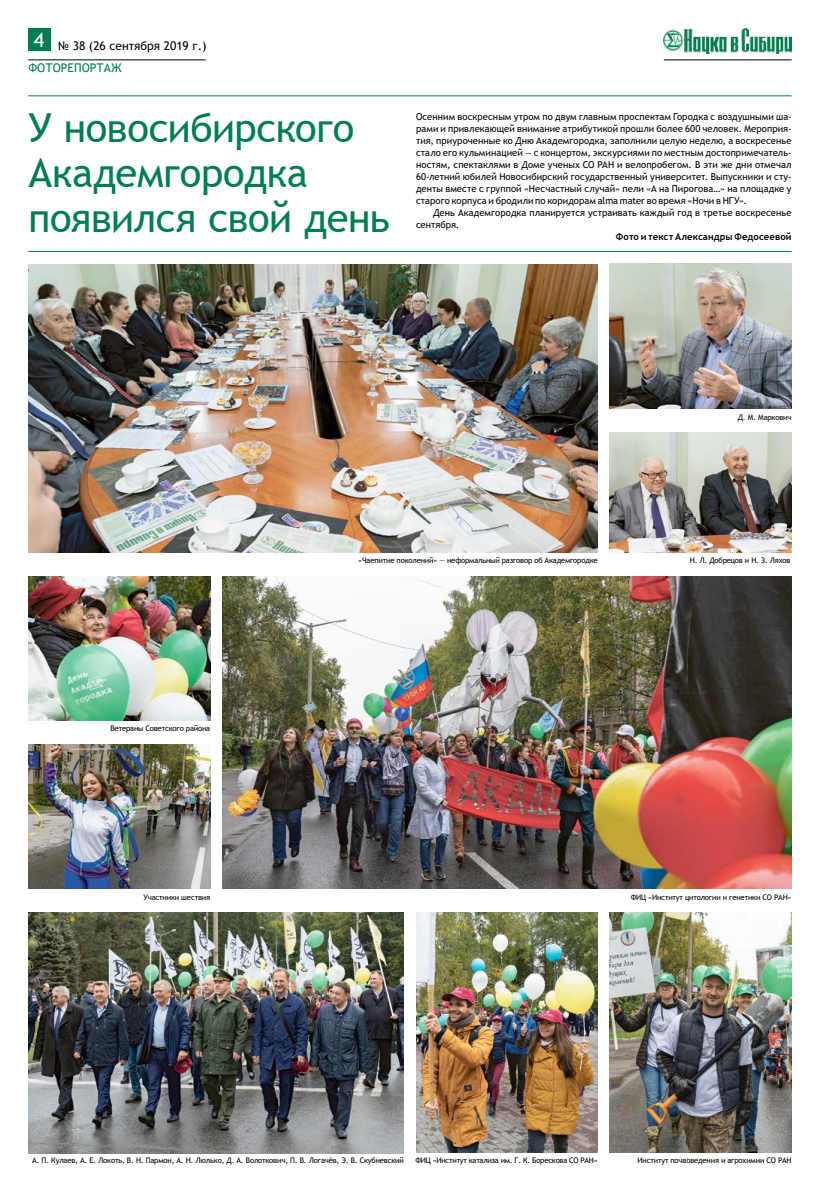
<style>
.page{position:relative;width:820px;height:1191px;background:#fff}
.page>*{position:absolute;margin:0;border:0;box-sizing:border-box;transform-origin:0 0}
.t1{font:40px/45px "Trebuchet MS";letter-spacing:-.01em;color:#007e51}
.t2{font:12px/21.7px "Trebuchet MS";color:#000}
.t3{font:9.5px/12px "Trebuchet MS";letter-spacing:.005em;color:#000;text-align:justify}
.t4{font:700 9.5px "Trebuchet MS";letter-spacing:.01em;color:#000}
.t5{font:7.7px "Trebuchet MS";letter-spacing:-.02em;color:#000}
.s1{color:#007e51}
</style>
<div class="page">
<div style="left:28px;top:28px;width:23px;height:23px;background:#007e51"></div>
<hr style="left:28px;top:60px;width:178px;height:1px;background:#000">
<img style="left:663px;top:28px;width:128px;height:25px">
<hr style="left:663px;top:60px;width:128px;height:1px;background:#000">
<img style="left:28px;top:912px;width:376px;height:241px">
<img style="left:609px;top:912px;width:182px;height:240px">
<img style="left:222px;top:576px;width:569px;height:312px">
<img style="left:416px;top:912px;width:181px;height:240px">
<hr style="left:28px;top:95px;width:763px;height:1px;background:#007e51">
<hr style="left:28px;top:251px;width:763px;height:1px;background:#007e51">
<img style="left:609px;top:433px;width:182px;height:119px">
<img style="left:609px;top:263px;width:182px;height:145px">
<img style="left:28px;top:264px;width:569px;height:288px">
<img style="left:28px;top:576px;width:182px;height:144px">
<img style="left:28px;top:744px;width:182px;height:144px">
<p class="t2" style="left:28px;top:35px;width:180px;text-indent:5px"><sup>4</sup> № 38 (26 сентября 2019 г.)<br><span class="s1">ФОТОРЕПОРТАЖ</span></p>
<h1 class="t1" style="left:29px;top:105px;width:363px">У новосибирского<br>Академгородка появился свой день</h1>
<p class="t3" style="left:416px;top:111px;width:377px">Осенним воскресным утром по двум главным проспектам Городка с воздушными ша&shy;рами и привлекающей внимание атрибутикой прошли более 600 человек. Мероприя&shy;тия, приуроченные ко Дню Академгородка, заполнили целую неделю, а воскресенье стало его кульминацией — с концертом, экскурсиями по местным достопримечатель&shy;ностям, спектаклями в Доме ученых СО РАН и велопробегом. В эти же дни отмечал 60-летний юбилей Новосибирский государственный университет. Выпускники и сту&shy;денты вместе с группой «Несчастный случай» пели «А на Пирогова…» на площадке у старого корпуса и бродили по коридорам alma mater во время «Ночи в НГУ».</p>
<p class="t3" style="left:416px;top:207px;width:377px;text-indent:17px">День Академгородка планируется устраивать каждый год в третье воскресенье сентября.</p>
<p class="t4" style="left:615px;top:231px;width:177px">Фото и текст Александры Федосеевой</p>
<p class="t5" style="left:110px;top:723px;width:101px">Ветераны Советского района</p>
<p class="t5" style="left:358px;top:555px;width:241px">«Чаепитие поколений» — неформальный разговор об Академгородке</p>
<p class="t5" style="left:737px;top:412px;width:55px">Д. М. Маркович</p>
<p class="t5" style="left:689px;top:555px;width:102px">Н. Л. Добрецов и Н. З. Ляхов</p>
<p class="t5" style="left:143px;top:892px;width:68px">Участники шествия</p>
<p class="t5" style="left:630px;top:892px;width:162px">ФИЦ «Институт цитологии и генетики СО РАН»</p>
<p class="t5" style="left:32px;top:1155px;width:373px">А. П. Кулаев, А. Е. Локоть, В. Н. Пармон, А. Н. Люлько, Д. А. Волоткович, П. В. Логачёв, Э. В. Скубневский</p>
<p class="t5" style="left:415px;top:1155px;width:184px">ФИЦ «Институт катализа им. Г. К. Борескова СО РАН»</p>
<p class="t5" style="left:637px;top:1155px;width:155px">Институт почвоведения и агрохимии СО РАН</p>
</div>
